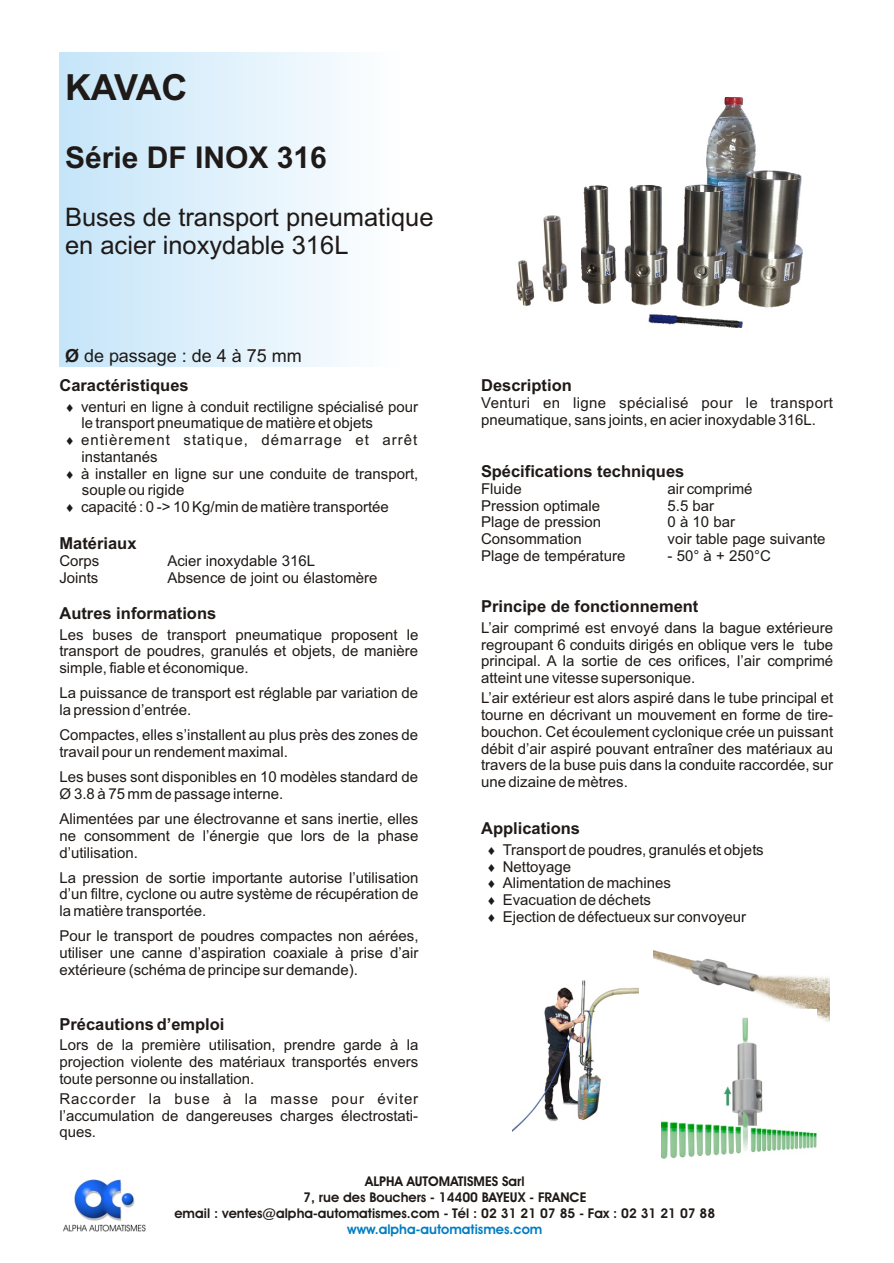
<style>
.page{position:relative;width:894px;height:1263px;background:#fff}
.page>*{position:absolute;margin:0;border:0;box-sizing:border-box;transform-origin:0 0}
.t1{font:700 36px "Arial";letter-spacing:-.035em;color:#1f1a17}
.t2{font:700 30px "Arial";color:#1f1a17}
.t3{font:25.5px/28.5px "Arial";color:#1f1a17}
.t4{font:18px "Arial";color:#1f1a17}
.t5{font:700 16.5px "Arial";color:#1f1a17}
.t6{font:15px/16.8px "Arial";color:#1f1a17;text-align:justify}
.t7{font:13.5px/16px "Avant Garde Bk BT";color:#1f1a17;text-align:center}
.t8{font:13.5px "Avant Garde Bk BT";color:#007dc2}
.s1{font-weight:700}
</style>
<div class="page">
<div style="left:59px;top:52px;width:346px;height:315px;background:linear-gradient(to right,#c5e5f9,#feffff)"></div>
<img style="left:63px;top:1180px;width:83px;height:52px">
<img style="left:653px;top:950px;width:176px;height:72px">
<img style="left:661px;top:1009px;width:155px;height:150px">
<img style="left:512px;top:980px;width:126px;height:152px">
<img style="left:582px;top:97px;width:220px;height:231px">
<img style="left:516px;top:215px;width:51px;height:91px">
<h1 class="t1" style="left:65px;top:74px;width:124px">KAVAC</h1>
<h2 class="t2" style="left:65px;top:146px;width:263px">Série DF INOX 316</h2>
<h3 class="t3" style="left:65px;top:205px;width:370px">Buses de transport pneumatique en acier inoxydable 316L</h3>
<p class="t4" style="left:65px;top:348px;width:238px"><span class="s1">Ø</span> de passage : de 4 à 75 mm</p>
<p class="t5" style="left:59px;top:379px;width:131px">Caractéristiques</p>
<p class="t6" style="left:81px;top:399px;width:339px;text-align:left">venturi en ligne à conduit rectiligne spécialisé pour le transport pneumatique de matière et objets entièrement statique, démarrage et arrêt instantanés<br>à installer en ligne sur une conduite de transport, souple ou rigide<br>capacité : 0 -&gt; 10 Kg/min de matière transportée</p>
<p class="t5" style="left:59px;top:537px;width:79px">Matériaux</p>
<p class="t6" style="left:59px;top:554px;width:41px">Corps</p>
<p class="t6" style="left:167px;top:554px;width:149px">Acier inoxydable 316L</p>
<p class="t6" style="left:59px;top:570px;width:40px">Joints</p>
<p class="t6" style="left:167px;top:570px;width:212px">Absence de joint ou élastomère</p>
<p class="t5" style="left:59px;top:607px;width:158px">Autres informations</p>
<p class="t6" style="left:59px;top:627px;width:360px">Les buses de transport pneumatique proposent le transport de poudres, granulés et objets, de manière simple, fiable et économique.</p>
<p class="t6" style="left:59px;top:686px;width:360px">La puissance de transport est réglable par variation de la pression d’entrée.</p>
<p class="t6" style="left:59px;top:740px;width:360px;line-height:25.2px">travail pour un rendement maximal.<br>Les buses sont disponibles en 10 modèles standard de</p>
<p class="t6" style="left:59px;top:812px;width:360px">Alimentées par une électrovanne et sans inertie, elles ne consomment de l’énergie que lors de la phase d’utilisation.</p>
<p class="t6" style="left:59px;top:870px;width:360px">La pression de sortie importante autorise l’utilisation d’un filtre, cyclone ou autre système de récupération de la matière transportée.</p>
<p class="t6" style="left:59px;top:929px;width:361px">Pour le transport de poudres compactes non aérées, utiliser une canne d’aspiration coaxiale à prise d’air extérieure (schéma de principe sur demande).</p>
<p class="t6" style="left:59px;top:728px;width:360px">Compactes, elles s’installent au plus près des zones de</p>
<p class="t6" style="left:59px;top:787px;width:225px">Ø 3.8 à 75 mm de passage interne.</p>
<p class="t5" style="left:59px;top:1018px;width:167px">Précautions d’emploi</p>
<p class="t6" style="left:59px;top:1038px;width:360px">Lors de la première utilisation, prendre garde à la projection violente des matériaux transportés envers toute personne ou installation.</p>
<p class="t6" style="left:59px;top:1091px;width:360px">Raccorder la buse à la masse pour éviter l’accumulation de dangereuses charges électrostati&shy;ques.</p>
<p class="t5" style="left:481px;top:379px;width:92px">Description</p>
<p class="t6" style="left:481px;top:396px;width:354px">Venturi en ligne spécialisé pour le transport pneumatique, sans joints, en acier inoxydable 316L.</p>
<p class="t5" style="left:481px;top:465px;width:205px">Spécifications techniques</p>
<p class="t6" style="left:481px;top:481px;width:42px">Fluide</p>
<p class="t6" style="left:668px;top:481px;width:87px">air comprimé</p>
<p class="t6" style="left:481px;top:498px;width:121px">Pression optimale</p>
<p class="t6" style="left:668px;top:498px;width:48px">5.5 bar</p>
<p class="t6" style="left:481px;top:515px;width:122px">Plage de pression</p>
<p class="t6" style="left:668px;top:515px;width:69px">0 à 10 bar</p>
<p class="t6" style="left:481px;top:532px;width:102px">Consommation</p>
<p class="t6" style="left:668px;top:532px;width:160px">voir table page suivante</p>
<p class="t6" style="left:481px;top:549px;width:146px">Plage de température</p>
<p class="t6" style="left:668px;top:549px;width:105px">- 50° à + 250°C</p>
<p class="t5" style="left:481px;top:600px;width:219px">Principe de fonctionnement</p>
<p class="t6" style="left:481px;top:621px;width:354px">L’air comprimé est envoyé dans la bague extérieure regroupant 6 conduits dirigés en oblique vers le tube principal. A la sortie de ces orifices, l’air comprimé atteint une vitesse supersonique.</p>
<p class="t6" style="left:481px;top:691px;width:354px">L’air extérieur est alors aspiré dans le tube principal et tourne en décrivant un mouvement en forme de tire&shy;bouchon. Cet écoulement cyclonique crée un puissant débit d’air aspiré pouvant entraîner des matériaux au travers de la buse puis dans la conduite raccordée, sur une dizaine de mètres.</p>
<p class="t5" style="left:481px;top:822px;width:101px">Applications</p>
<p class="t6" style="left:503px;top:843px;width:263px;text-align:left">Transport de poudres, granulés et objets<br>Nettoyage<br>Alimentation de machines<br>Evacuation de déchets<br>Ejection de défectueux sur convoyeur</p>
<p class="t7" style="left:174px;top:1174px;width:542px">ALPHA AUTOMATISMES Sarl<br>7, rue des Bouchers - 14400 BAYEUX - FRANCE<br>email : ventes@alpha-automatismes.com - Tél : 02 31 21 07 85 - Fax : 02 31 21 07 88</p>
<p class="t8" style="left:347px;top:1224px;width:197px">www.alpha-automatismes.com</p>
</div>
